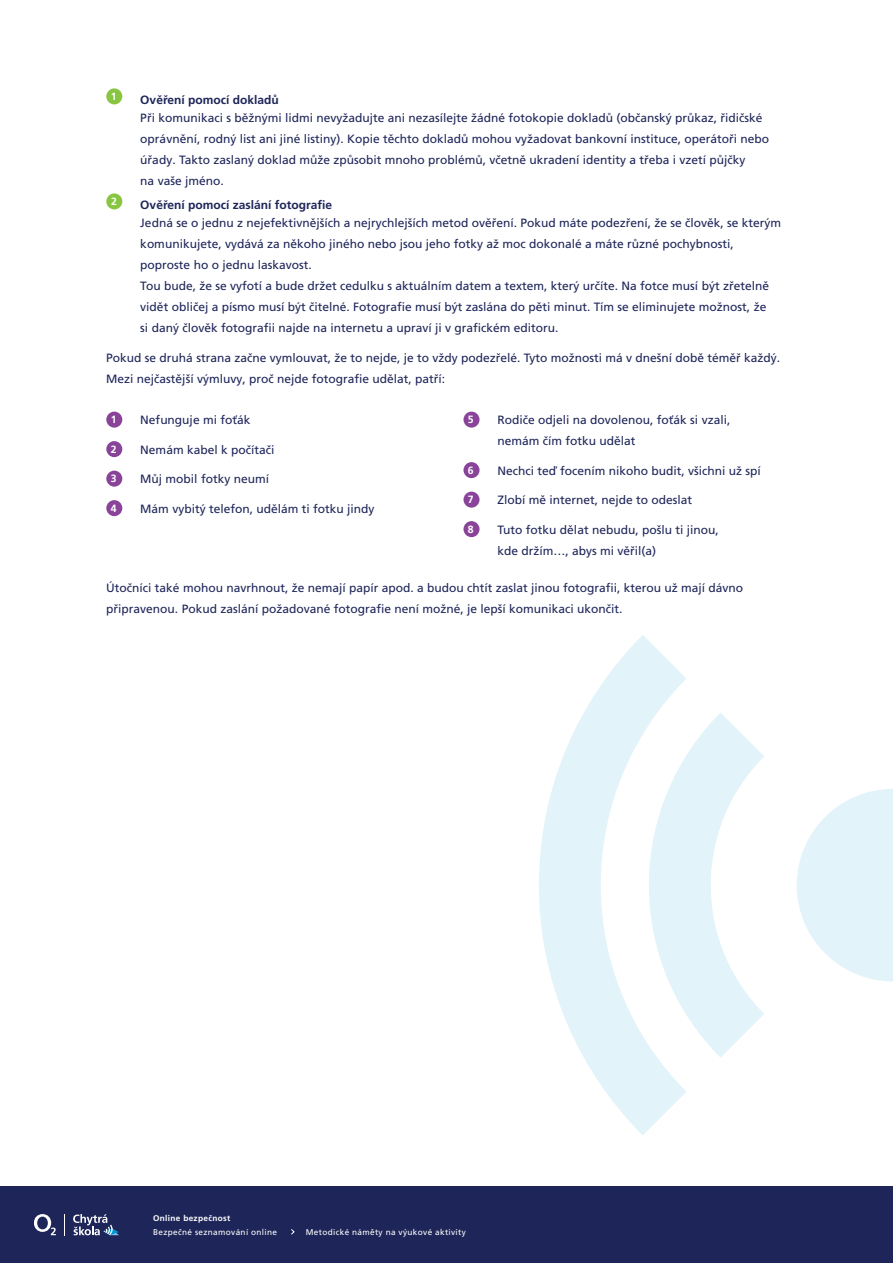
<style>
.page{position:relative;width:893px;height:1263px;background:#fff}
.page>*{position:absolute;margin:0;border:0;box-sizing:border-box;transform-origin:0 0}
.t1{font:12px/21px "Frutiger LT Pro";color:#1e2659}
.t2{font:700 12px "Frutiger LT Pro";color:#1e2659}
.t3{font:700 10.5px "Frutiger LT Pro";color:#fff}
.t4{font:8.25px "Frutiger LT Pro";letter-spacing:.04em;color:#fff}
.t5{font:700 8.25px "Frutiger LT Pro";letter-spacing:.04em;color:#fff}
</style>
<div class="page">
<svg style="left:797px;top:789px;width:96px;height:192px"></svg>
<svg style="left:539px;top:635px;width:147px;height:500px;fill:#e2f4f9"></svg>
<svg style="left:649px;top:713px;width:115px;height:345px"></svg>
<div style="left:0;top:1186px;width:893px;height:77px;background:#1e2659"></div>
<svg style="left:291px;top:1229px;width:4px;height:6px"></svg>
<svg style="left:34px;top:1214px;width:22px;height:21px"></svg>
<svg style="left:73px;top:1214px;width:46px;height:21px"></svg>
<svg style="left:64px;top:1214px;width:1px;height:21px"></svg>
<div style="left:106px;top:88px;width:16px;height:16px;background:#88c540;border-radius:50%"></div>
<div style="left:106px;top:193px;width:16px;height:16px;background:#88c540;border-radius:50%"></div>
<div style="left:106px;top:412px;width:16px;height:16px;background:#894499;border-radius:50%"></div>
<div style="left:106px;top:441px;width:16px;height:16px;background:#894499;border-radius:50%"></div>
<div style="left:106px;top:471px;width:16px;height:16px;background:#894499;border-radius:50%"></div>
<div style="left:106px;top:500px;width:16px;height:16px;background:#894499;border-radius:50%"></div>
<div style="left:463px;top:412px;width:16px;height:16px;background:#894499;border-radius:50%"></div>
<div style="left:463px;top:462px;width:16px;height:16px;background:#894499;border-radius:50%"></div>
<div style="left:463px;top:492px;width:16px;height:16px;background:#894499;border-radius:50%"></div>
<div style="left:463px;top:521px;width:16px;height:16px;background:#894499;border-radius:50%"></div>
<p class="t3" style="left:111px;top:90px;width:7px">1</p>
<p class="t2" style="left:140px;top:93px;width:140px">Ověření pomocí dokladů</p>
<p class="t1" style="left:140px;top:107px;width:630px">Při komunikaci s běžnými lidmi nevyžadujte ani nezasílejte žádné fotokopie dokladů (občanský průkaz, řidičské oprávnění, rodný list ani jiné listiny). Kopie těchto dokladů mohou vyžadovat bankovní instituce, operátoři nebo úřady. Takto zaslaný doklad může způsobit mnoho problémů, včetně ukradení identity a třeba i vzetí půjčky<br>na vaše jméno.</p>
<p class="t3" style="left:111px;top:195px;width:7px">2</p>
<p class="t2" style="left:140px;top:198px;width:193px">Ověření pomocí zaslání fotografie</p>
<p class="t1" style="left:140px;top:212px;width:642px">Jedná se o jednu z nejefektivnějších a nejrychlejších metod ověření. Pokud máte podezření, že se člověk, se kterým komunikujete, vydává za někoho jiného nebo jsou jeho fotky až moc dokonalé a máte různé pochybnosti, poproste ho o jednu laskavost.<br>Tou bude, že se vyfotí a bude držet cedulku s aktuálním datem a textem, který určíte. Na fotce musí být zřetelně vidět obličej a písmo musí být čitelné. Fotografie musí být zaslána do pěti minut. Tím se eliminujete možnost, že<br>si daný člověk fotografii najde na internetu a upraví ji v grafickém editoru.</p>
<p class="t1" style="left:106px;top:347px;width:675px">Pokud se druhá strana začne vymlouvat, že to nejde, je to vždy podezřelé. Tyto možnosti má v dnešní době téměř každý.<br>Mezi nejčastější výmluvy, proč nejde fotografie udělat, patří:</p>
<p class="t3" style="left:111px;top:413px;width:7px">1</p>
<p class="t1" style="left:140px;top:410px;width:112px">Nefunguje mi foťák</p>
<p class="t3" style="left:111px;top:443px;width:7px">2</p>
<p class="t1" style="left:140px;top:439px;width:136px">Nemám kabel k počítači</p>
<p class="t3" style="left:111px;top:472px;width:7px">3</p>
<p class="t1" style="left:140px;top:469px;width:130px">Můj mobil fotky neumí</p>
<p class="t3" style="left:111px;top:502px;width:7px">4</p>
<p class="t1" style="left:140px;top:498px;width:236px">Mám vybitý telefon, udělám ti fotku jindy</p>
<p class="t3" style="left:468px;top:413px;width:7px">5</p>
<p class="t1" style="left:497px;top:410px;width:234px">Rodiče odjeli na dovolenou, foťák si vzali, nemám čím fotku udělat</p>
<p class="t3" style="left:468px;top:464px;width:7px">6</p>
<p class="t1" style="left:497px;top:460px;width:265px">Nechci teď focením nikoho budit, všichni už spí</p>
<p class="t3" style="left:468px;top:493px;width:7px">7</p>
<p class="t1" style="left:497px;top:490px;width:196px">Zlobí mě internet, nejde to odeslat</p>
<p class="t3" style="left:468px;top:523px;width:7px">8</p>
<p class="t1" style="left:497px;top:519px;width:223px">Tuto fotku dělat nebudu, pošlu ti jinou, kde držím…, abys mi věřil(a)</p>
<p class="t1" style="left:106px;top:577px;width:638px">Útočníci také mohou navrhnout, že nemají papír apod. a budou chtít zaslat jinou fotografii, kterou už mají dávno připravenou. Pokud zaslání požadované fotografie není možné, je lepší komunikaci ukončit.</p>
<p class="t5" style="left:153px;top:1213px;width:79px">Online bezpečnost</p>
<p class="t4" style="left:153px;top:1227px;width:126px">Bezpečné seznamování online</p>
<p class="t4" style="left:306px;top:1227px;width:162px">Metodické náměty na výukové aktivity</p>
</div>
